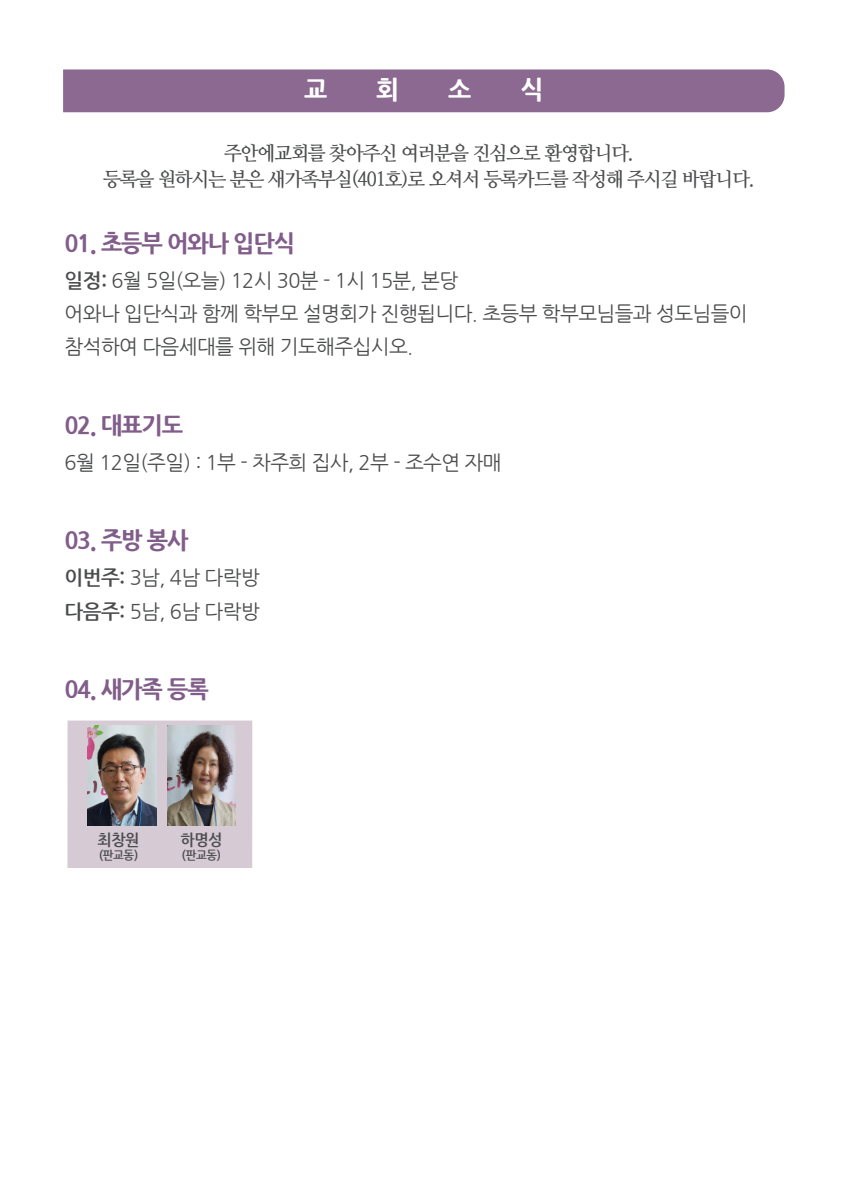
<style>
.page{position:relative;width:842px;height:1191px;background:#fff}
.page>*{position:absolute;margin:0;border:0;box-sizing:border-box;transform-origin:0 0}
.t1{font:800 26px "Nanum Gothic";color:#fff;scale:.95 1}
.t2{font:800 24px "Nanum Gothic";letter-spacing:-.05em;color:#815d8a;scale:.95 1}
.t3{font:20px "Nanum Gothic";letter-spacing:-.03em;color:#4b4c4d}
.t4{font:700 19.6px "Nanum Myeongjo";letter-spacing:-.05em;color:#4b4c4d;scale:.95 1}
.t5{font:700 16px "Nanum Gothic";letter-spacing:-.03em;color:#4b4c4d;scale:.95 1}
.t6{font:700 12px "Nanum Gothic";letter-spacing:-.03em;color:#4b4c4d;scale:.95 1}
.s1{font-weight:700}
</style>
<div class="page">
<div style="left:63px;top:69px;width:721px;height:43px;background:#8b6991"></div>
<div style="left:67px;top:720px;width:185px;height:148px;background:#d6cad5"></div>
<img style="left:87px;top:725px;width:69px;height:100px">
<img style="left:167px;top:725px;width:69px;height:100px">
<p class="t1" style="left:304px;top:75px;width:26px">교</p>
<p class="t1" style="left:376px;top:75px;width:26px">회</p>
<p class="t1" style="left:448px;top:75px;width:26px">소</p>
<p class="t1" style="left:520px;top:75px;width:26px">식</p>
<p class="t4" style="left:224px;top:141px;width:432px">주안에교회를 찾아주신 여러분을 진심으로 환영합니다.</p>
<p class="t4" style="left:103px;top:167px;width:687px">등록을 원하시는 분은 새가족부실(401호)로 오셔서 등록카드를 작성해 주시길 바랍니다.</p>
<p class="t2" style="left:65px;top:230px;width:244px">01. 초등부 어와나 입단식</p>
<p class="t3" style="left:65px;top:271px;width:395px"><span class="s1">일정:</span> 6월 5일(오늘) 12시 30분 - 1시 15분, 본당</p>
<p class="t3" style="left:65px;top:304px;width:685px">어와나 입단식과 함께 학부모 설명회가 진행됩니다. 초등부 학부모님들과 성도님들이</p>
<p class="t3" style="left:65px;top:337px;width:350px">참석하여 다음세대를 위해 기도해주십시오.</p>
<p class="t2" style="left:65px;top:412px;width:126px">02. 대표기도</p>
<p class="t3" style="left:65px;top:453px;width:438px">6월 12일(주일) : 1부 - 차주희 집사, 2부 - 조수연 자매</p>
<p class="t2" style="left:65px;top:527px;width:132px">03. 주방 봉사</p>
<p class="t3" style="left:65px;top:568px;width:197px"><span class="s1">이번주:</span> 3남, 4남 다락방</p>
<p class="t3" style="left:65px;top:601px;width:197px"><span class="s1">다음주:</span> 5남, 6남 다락방</p>
<p class="t2" style="left:65px;top:676px;width:153px">04. 새가족 등록</p>
<p class="t5" style="left:98px;top:832px;width:46px">최창원</p>
<p class="t6" style="left:99px;top:849px;width:43px">(판교동)</p>
<p class="t5" style="left:181px;top:832px;width:46px">하명성</p>
<p class="t6" style="left:182px;top:849px;width:43px">(판교동)</p>
</div>
